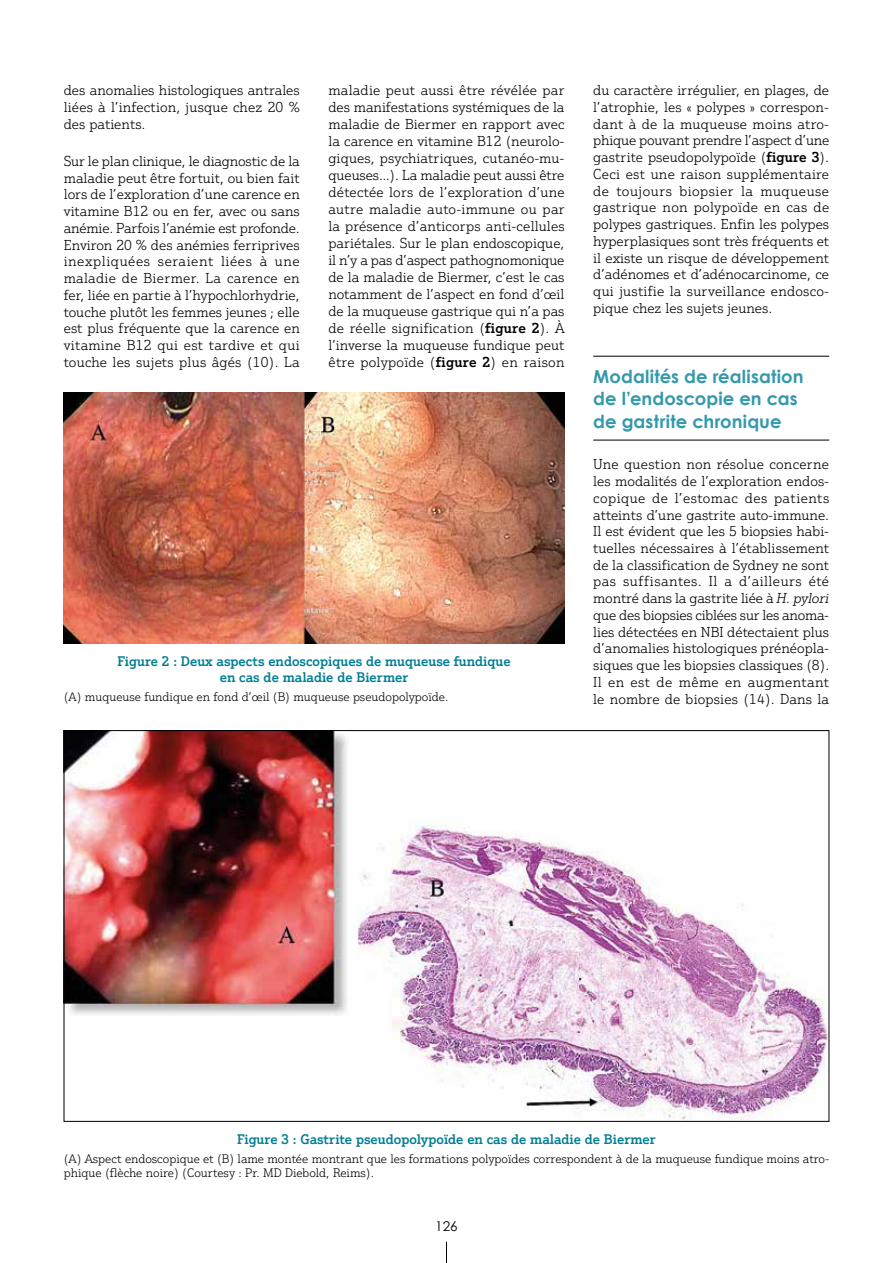
<style>
.page{position:relative;width:893px;height:1263px;background:#fff}
.page>*{position:absolute;margin:0;border:0;box-sizing:border-box;transform-origin:0 0}
.t1{font:700 18px/22.5px "Century Gothic";letter-spacing:.005em;color:#3499ac}
.t2{font:300 13.95px/16.8px "Justus Pro";letter-spacing:.015em;color:#000;text-align:justify}
.t3{font:500 13.5px/16.2px "Justus Pro";color:#007e92;text-align:center}
.t4{font:13.5px "Century Gothic";color:#000}
.t5{font:300 12px/14.4px "Justus Pro";color:#000}
.s1{font-weight:500}
.s2{font-style:italic}
</style>
<div class="page">
<svg style="left:446px;top:1242px;width:1px;height:21px"></svg>
<hr style="left:593px;top:356px;width:236px;height:1px;background:#000">
<hr style="left:593px;top:440px;width:236px;height:1px;background:#000">
<img style="left:66px;top:732px;width:761px;height:387px">
<img style="left:64px;top:393px;width:500px;height:250px">
<p class="t2" style="left:64px;top:82px;width:237px">des anomalies histologiques antrales liées à l’infection, jusque chez 20 % des patients.</p>
<p class="t2" style="left:64px;top:152px;width:238px">Sur le plan clinique, le diagnostic de la maladie peut être fortuit, ou bien fait lors de l’exploration d’une carence en vitamine B12 ou en fer, avec ou sans anémie. Parfois l’anémie est profonde.<br>Environ 20 % des anémies ferriprives inexpliquées seraient liées à une maladie de Biermer. La carence en fer, liée en partie à l’hypochlorhydrie, touche plutôt les femmes jeunes ; elle est plus fréquente que la carence en vitamine B12 qui est tardive et qui touche les sujets plus âgés (10). La</p>
<p class="t2" style="left:328px;top:81px;width:238px">maladie peut aussi être révélée par des manifestations systémiques de la maladie de Biermer en rapport avec la carence en vitamine B12 (neurolo&shy;giques, psychiatriques, cutanéo-mu&shy;queuses…). La maladie peut aussi être détectée lors de l’exploration d’une autre maladie auto-immune ou par la présence d’anticorps anti-cellules pariétales. Sur le plan endoscopique, il n’y a pas d’aspect pathognomonique de la maladie de Biermer, c’est le cas notamment de l’aspect en fond d’œil de la muqueuse gastrique qui n’a pas de réelle signification (<span class="s1">figure 2</span>). À l’inverse la muqueuse fundique peut être polypoïde (<span class="s1">figure 2</span>) en raison</p>
<p class="t2" style="left:593px;top:82px;width:238px">du caractère irrégulier, en plages, de l’atrophie, les « polypes » correspon&shy;dant à de la muqueuse moins atro&shy;phique pouvant prendre l’aspect d’une gastrite pseudopolypoïde (<span class="s1">figure 3</span>).<br>Ceci est une raison supplémentaire de toujours biopsier la muqueuse gastrique non polypoïde en cas de polypes gastriques. Enfin les polypes hyperplasiques sont très fréquents et il existe un risque de développement d’adénomes et d’adénocarcinome, ce qui justifie la surveillance endosco&shy;pique chez les sujets jeunes.</p>
<p class="t1" style="left:593px;top:364px;width:212px">Modalités de réalisation de l’endoscopie en cas de gastrite chronique</p>
<p class="t2" style="left:593px;top:456px;width:238px">Une question non résolue concerne les modalités de l’exploration endos&shy;copique de l’estomac des patients atteints d’une gastrite auto-immune.<br>Il est évident que les 5 biopsies habi&shy;tuelles nécessaires à l’établissement de la classification de Sydney ne sont pas suffisantes. Il a d’ailleurs été montré dans la gastrite liée à <span class="s2">H. pylori </span>que des biopsies ciblées sur les anoma&shy;lies détectées en NBI détectaient plus d’anomalies histologiques prénéopla&shy;siques que les biopsies classiques (8).<br>Il en est de même en augmentant le nombre de biopsies (14). Dans la</p>
<p class="t3" style="left:118px;top:653px;width:394px">Figure 2 : Deux aspects endoscopiques de muqueuse fundique en cas de maladie de Biermer</p>
<p class="t5" style="left:64px;top:689px;width:386px">(A) muqueuse fundique en fond d’œil (B) muqueuse pseudopolypoïde.</p>
<p class="t3" style="left:237px;top:1131px;width:420px">Figure 3 : Gastrite pseudopolypoïde en cas de maladie de Biermer</p>
<p class="t5" style="left:64px;top:1151px;width:767px">(A) Aspect endoscopique et (B) lame montée montrant que les formations polypoïdes correspondent à de la muqueuse fundique moins atro&shy;phique (flèche noire) (Courtesy : Pr. MD Diebold, Reims).</p>
<p class="t4" style="left:435px;top:1216px;width:24px">126</p>
</div>
